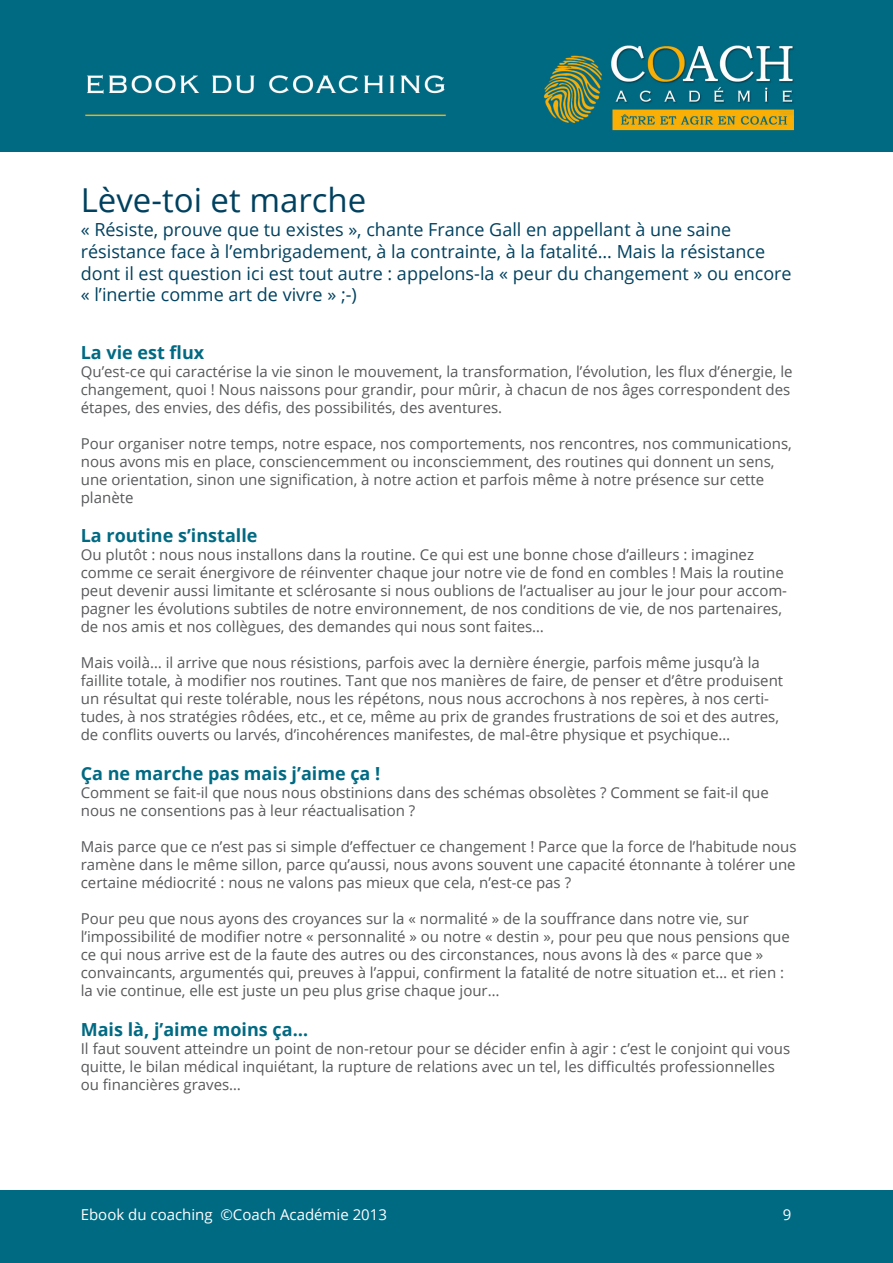
<style>
.page{position:relative;width:893px;height:1263px;background:#fff}
.page>*{position:absolute;margin:0;border:0;box-sizing:border-box;transform-origin:0 0}
.t1{font:33px "Open Sans";color:#00415f}
.t2{font:18px/21.6px "Open Sans";color:#00415f}
.t3{font:700 18px "Open Sans";color:#006a83}
.t4{font:15px/18px "Open Sans";color:#57585a}
.t5{font:15px "Open Sans";color:#fff}
</style>
<div class="page">
<img style="left:0;top:0;width:893px;height:152px">
<div style="left:0;top:1191px;width:893px;height:72px;background:#006a83"></div>
<h1 class="t1" style="left:81px;top:178px;width:287px">Lève-toi et marche</h1>
<p class="t2" style="left:81px;top:219px;width:712px">« Résiste, prouve que tu existes », chante France Gall en appellant à une saine résistance face à l’embrigadement, à la contrainte, à la fatalité… Mais la résistance dont il est question ici est tout autre : appelons-la « peur du changement » ou encore « l’inertie comme art de vivre » ;-)</p>
<p class="t3" style="left:81px;top:339px;width:125px">La vie est flux</p>
<p class="t4" style="left:81px;top:362px;width:713px">Qu’est-ce qui caractérise la vie sinon le mouvement, la transformation, l’évolution, les flux d’énergie, le changement, quoi ! Nous naissons pour grandir, pour mûrir, à chacun de nos âges correspondent des étapes, des envies, des défis, des possibilités, des aventures.</p>
<p class="t4" style="left:81px;top:434px;width:712px">Pour organiser notre temps, notre espace, nos comportements, nos rencontres, nos communications, nous avons mis en place, consciencemment ou inconsciemment, des routines qui donnent un sens, une orientation, sinon une signification, à notre action et parfois même à notre présence sur cette planète</p>
<p class="t3" style="left:81px;top:523px;width:178px">La routine s’installe</p>
<p class="t4" style="left:81px;top:546px;width:708px">Ou plutôt : nous nous installons dans la routine. Ce qui est une bonne chose d’ailleurs : imaginez comme ce serait énergivore de réinventer chaque jour notre vie de fond en combles ! Mais la routine peut devenir aussi limitante et sclérosante si nous oublions de l’actualiser au jour le jour pour accom&shy;pagner les évolutions subtiles de notre environnement, de nos conditions de vie, de nos partenaires, de nos amis et nos collègues, des demandes qui nous sont faites…</p>
<p class="t4" style="left:81px;top:654px;width:704px">Mais voilà… il arrive que nous résistions, parfois avec la dernière énergie, parfois même jusqu’à la faillite totale, à modifier nos routines. Tant que nos manières de faire, de penser et d’être produisent un résultat qui reste tolérable, nous les répétons, nous nous accrochons à nos repères, à nos certi&shy;tudes, à nos stratégies rôdées, etc., et ce, même au prix de grandes frustrations de soi et des autres, de conflits ouverts ou larvés, d’incohérences manifestes, de mal-être physique et psychique…</p>
<p class="t3" style="left:81px;top:761px;width:301px">Ça ne marche pas mais j’aime ça !</p>
<p class="t4" style="left:81px;top:783px;width:690px">Comment se fait-il que nous nous obstinions dans des schémas obsolètes ? Comment se fait-il que nous ne consentions pas à leur réactualisation ?</p>
<p class="t4" style="left:81px;top:837px;width:717px;text-align:justify">Mais parce que ce n’est pas si simple d’effectuer ce changement ! Parce que la force de l’habitude nous ramène dans le même sillon, parce qu’aussi, nous avons souvent une capacité étonnante à tolérer une certaine médiocrité : nous ne valons pas mieux que cela, n’est-ce pas ?</p>
<p class="t4" style="left:81px;top:909px;width:710px">Pour peu que nous ayons des croyances sur la « normalité » de la souffrance dans notre vie, sur l’impossibilité de modifier notre « personnalité » ou notre « destin », pour peu que nous pensions que ce qui nous arrive est de la faute des autres ou des circonstances, nous avons là des « parce que » convaincants, argumentés qui, preuves à l’appui, confirment la fatalité de notre situation et… et rien : la vie continue, elle est juste un peu plus grise chaque jour…</p>
<p class="t3" style="left:81px;top:1016px;width:229px">Mais là, j’aime moins ça…</p>
<p class="t4" style="left:81px;top:1039px;width:711px">Il faut souvent atteindre un point de non-retour pour se décider enfin à agir : c’est le conjoint qui vous quitte, le bilan médical inquiétant, la rupture de relations avec un tel, les difficultés professionnelles ou financières graves…</p>
<p class="t5" style="left:81px;top:1204px;width:308px">Ebook du coaching ©Coach Académie 2013</p>
<p class="t5" style="left:783px;top:1204px;width:10px">9</p>
</div>
